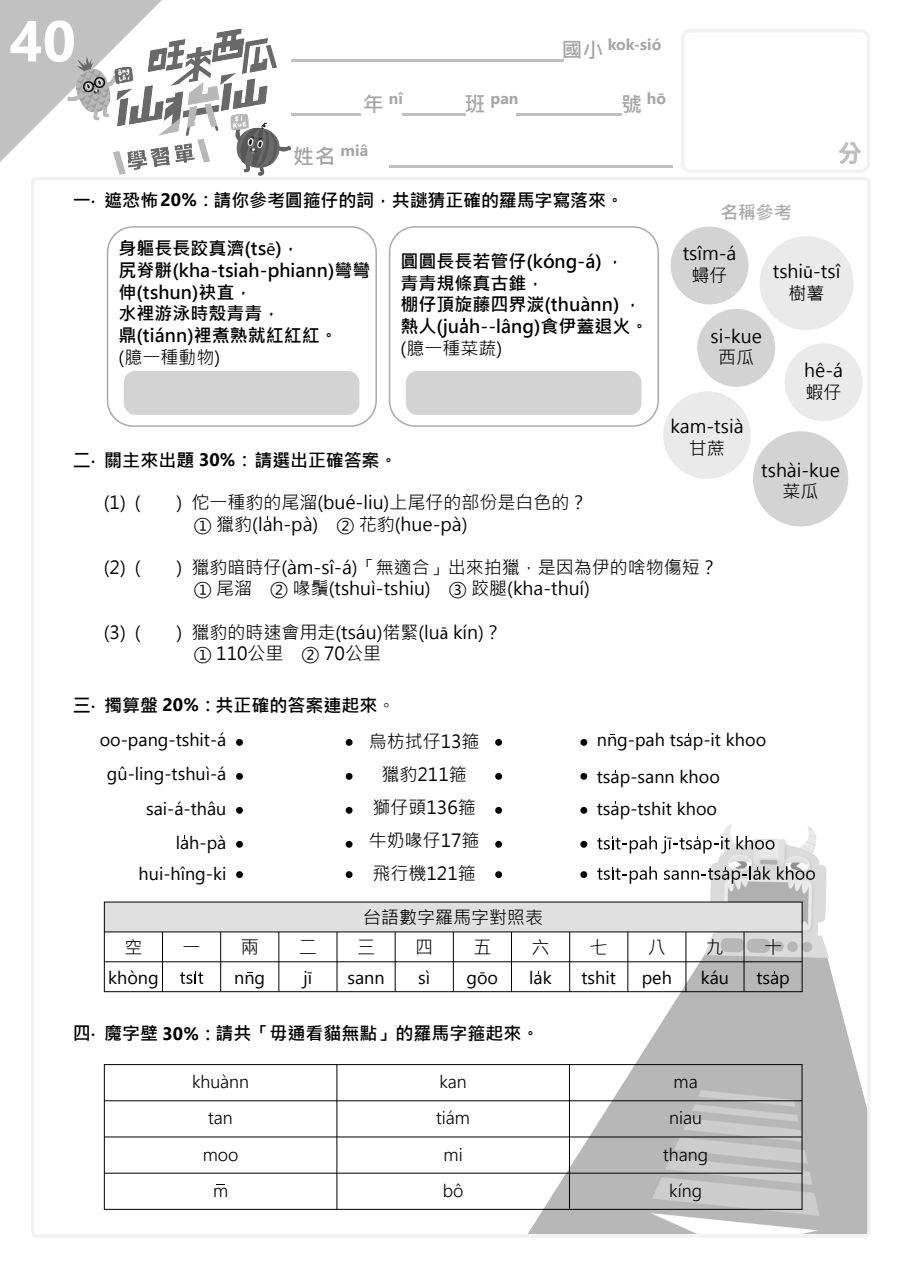
<style>
.page{position:relative;width:902px;height:1272px;background:#fff}
.page>*{position:absolute;margin:0;border:0;box-sizing:border-box;transform-origin:0 0}
.t1{font:700 57.6px "Segoe UI";color:#fff}
.t2{font:18px/21.6px "Microsoft Jheng Hei";color:#000;text-align:center}
.t3{font:700 18px/21.6px "Microsoft Jheng Hei";color:#000}
.t4{font:18px/34.5px "Segoe UI";color:#000;text-align:right}
.t5{font:300 18px/35.2px "Segoe UI";color:#000}
.t6{font:700 18px "Microsoft Jheng Hei";color:#aaa}
.t7{font:700 15.9px "Segoe UI";color:#a6a6a6}
.s1{font-family:"Microsoft Jheng Hei";font-size:21px}
.s2{font-family:"Microsoft Jheng Hei";font-size:21.15px}
.s3{font-family:"Segoe UI"}
.s4{font-family:"Myriad Pro";font-weight:400}
.s5{font-family:"Myriad Pro"}
.s6{font-family:"Adobe Ming Std";font-weight:300}
</style>
<div class="page">
<svg style="left:0;top:0;width:162px;height:162px"></svg>
<img style="left:508px;top:823px;width:359px;height:411px">
<div style="left:6px;top:4px;width:98px;height:85px;background:#c1c1c1"></div>
<div style="left:681px;top:29px;width:189px;height:144px;border:3px solid #f2f2f2;border-radius:8px"></div>
<img style="left:801px;top:120px;width:69px;height:67px">
<svg style="left:837px;top:141px;width:25px;height:24px"></svg>
<img style="left:67px;top:30px;width:224px;height:146px">
<hr style="left:389px;top:165px;width:283px;height:2px;background:#bfbfbf">
<hr style="left:291px;top:59px;width:273px;height:2px;background:#bfbfbf">
<hr style="left:291px;top:113px;width:70px;height:2px;background:#bfbfbf">
<hr style="left:403px;top:113px;width:63px;height:2px;background:#bfbfbf">
<hr style="left:516px;top:113px;width:106px;height:2px;background:#bfbfbf">
<hr style="left:569px;top:1064px;width:1px;height:145px;background:#000">
<hr style="left:336px;top:1064px;width:1px;height:145px;background:#000">
<hr style="left:104px;top:1100px;width:698px;height:1px;background:#000">
<hr style="left:104px;top:1136px;width:698px;height:1px;background:#000">
<hr style="left:104px;top:1173px;width:698px;height:1px;background:#000">
<div style="left:104px;top:1064px;width:698px;height:146px;border:1px solid #000"></div>
<div style="left:107px;top:226px;width:270px;height:201px;border:2px solid #aaa;border-radius:26px"></div>
<div style="left:124px;top:371px;width:235px;height:44px;background:#d3d3d3;border-radius:12px"></div>
<div style="left:389px;top:226px;width:270px;height:201px;border:2px solid #aaa;border-radius:26px"></div>
<div style="left:406px;top:371px;width:235px;height:44px;background:#d3d3d3;border-radius:12px"></div>
<div style="left:671px;top:226px;width:77px;height:78px;background:#d3d3d3;border-radius:50%"></div>
<div style="left:760px;top:236px;width:93px;height:94px;background:#eaeaea;border-radius:50%"></div>
<div style="left:697px;top:309px;width:78px;height:78px;background:#d3d3d3;border-radius:50%"></div>
<div style="left:785px;top:343px;width:77px;height:78px;background:#eaeaea;border-radius:50%"></div>
<div style="left:663px;top:391px;width:88px;height:88px;background:#eaeaea;border-radius:50%"></div>
<div style="left:753px;top:431px;width:95px;height:95px;background:#d3d3d3;border-radius:50%"></div>
<div style="left:495px;top:773px;width:7px;height:7px;background:#000;border-radius:50%"></div>
<div style="left:495px;top:807px;width:7px;height:7px;background:#000;border-radius:50%"></div>
<div style="left:495px;top:739px;width:7px;height:7px;background:#000;border-radius:50%"></div>
<div style="left:495px;top:841px;width:7px;height:7px;background:#000;border-radius:50%"></div>
<div style="left:495px;top:871px;width:7px;height:7px;background:#000;border-radius:50%"></div>
<div style="left:346px;top:773px;width:7px;height:7px;background:#000;border-radius:50%"></div>
<div style="left:346px;top:807px;width:7px;height:7px;background:#000;border-radius:50%"></div>
<div style="left:346px;top:739px;width:7px;height:7px;background:#000;border-radius:50%"></div>
<div style="left:346px;top:841px;width:7px;height:7px;background:#000;border-radius:50%"></div>
<div style="left:346px;top:871px;width:7px;height:7px;background:#000;border-radius:50%"></div>
<div style="left:236px;top:773px;width:7px;height:7px;background:#000;border-radius:50%"></div>
<div style="left:236px;top:807px;width:7px;height:7px;background:#000;border-radius:50%"></div>
<div style="left:236px;top:739px;width:7px;height:7px;background:#000;border-radius:50%"></div>
<div style="left:236px;top:841px;width:7px;height:7px;background:#000;border-radius:50%"></div>
<div style="left:236px;top:871px;width:7px;height:7px;background:#000;border-radius:50%"></div>
<svg style="left:737px;top:836px;width:37px;height:13px"></svg>
<div style="left:580px;top:773px;width:7px;height:7px;background:#000;border-radius:50%"></div>
<div style="left:580px;top:807px;width:7px;height:7px;background:#000;border-radius:50%"></div>
<div style="left:580px;top:739px;width:7px;height:7px;background:#000;border-radius:50%"></div>
<div style="left:580px;top:841px;width:7px;height:7px;background:#000;border-radius:50%"></div>
<svg style="left:777px;top:866px;width:38px;height:14px"></svg>
<div style="left:580px;top:871px;width:7px;height:7px;background:#000;border-radius:50%"></div>
<svg style="left:597px;top:836px;width:133px;height:17px"></svg>
<svg style="left:597px;top:866px;width:60px;height:18px"></svg>
<svg style="left:664px;top:866px;width:107px;height:18px"></svg>
<div style="left:104px;top:902px;width:698px;height:30px;background:#e0e0e0"></div>
<hr style="left:104px;top:931px;width:698px;height:1px;background:#000">
<hr style="left:104px;top:961px;width:698px;height:1px;background:#000">
<hr style="left:162px;top:932px;width:1px;height:60px;background:#000">
<hr style="left:220px;top:932px;width:1px;height:60px;background:#000">
<hr style="left:279px;top:932px;width:1px;height:60px;background:#000">
<hr style="left:337px;top:932px;width:1px;height:60px;background:#000">
<hr style="left:395px;top:932px;width:1px;height:60px;background:#000">
<div style="left:104px;top:902px;width:698px;height:90px;border:1px solid #000"></div>
<hr style="left:453px;top:932px;width:1px;height:60px;background:#000">
<hr style="left:511px;top:932px;width:1px;height:60px;background:#000">
<hr style="left:569px;top:932px;width:1px;height:60px;background:#000">
<hr style="left:628px;top:932px;width:1px;height:60px;background:#000">
<hr style="left:686px;top:932px;width:1px;height:60px;background:#000">
<hr style="left:744px;top:932px;width:1px;height:60px;background:#000">
<svg style="left:180px;top:971px;width:23px;height:13px"></svg>
<h1 class="t1" style="left:9px;top:-13px;width:68px">40</h1>
<p class="t7" style="left:561px;top:29px;width:102px"><span class="s1">國小</span> kok-sió</p>
<p class="t7" style="left:363px;top:83px;width:41px"><span class="s2">年</span> nî</p>
<p class="t7" style="left:465px;top:83px;width:55px"><span class="s2">班</span> pan</p>
<p class="t7" style="left:621px;top:83px;width:46px"><span class="s2">號</span> hō</p>
<p class="t7" style="left:293px;top:135px;width:76px"><span class="s1">姓名</span> miâ</p>
<p class="t3" style="left:73px;top:189px;width:553px">一‧ 遮恐怖<span class="s3">20%</span>：請你參考圓箍仔的詞，共謎猜正確的羅馬字寫落來。</p>
<p class="t3" style="left:119px;top:238px;width:253px">身軀長長跤真濟(ts<span class="s4">ē</span>)，<br>尻脊骿(kha-tsiah-phiann)彎彎伸(tshun)袂直，<br>水裡游泳時殼青青，<br>鼎(tiánn)裡煮熟就紅紅紅。</p>
<p class="t2" style="left:119px;top:346px;width:103px">(臆一種動物)</p>
<p class="t3" style="left:401px;top:251px;width:249px">圓圓長長若管仔(kóng-á) ，<br>青青規條真古錐，<br>棚仔頂旋藤四界湠(thuànn) ，熱人(juah--lâng)食伊蓋退火。</p>
<p class="t2" style="left:401px;top:337px;width:103px">(臆一種菜蔬)</p>
<p class="t6" style="left:720px;top:201px;width:73px">名稱參考</p>
<p class="t2" style="left:683px;top:243px;width:55px">tsîm-á蟳仔</p>
<p class="t2" style="left:710px;top:325px;width:53px">si-kue西瓜</p>
<p class="t2" style="left:773px;top:261px;width:69px">tshi<span class="s5">ū</span>-tsî樹薯</p>
<p class="t2" style="left:804px;top:360px;width:40px;text-align:left">hê-á蝦仔</p>
<p class="t3" style="left:73px;top:450px;width:326px">二‧ 關主來出題 <span class="s3">30%</span>：請選出正確答案。</p>
<p class="t2" style="left:670px;top:415px;width:75px">kam-tsià甘蔗</p>
<p class="t2" style="left:104px;top:491px;width:38px">(1) (</p>
<p class="t2" style="left:194px;top:491px;width:395px;text-align:left;text-indent:-17px">) 佗一種豹的尾溜(bué-liu)上尾仔的部份是白色的？<br>① 獵豹(lah-pà) ② 花豹(hue-pà)</p>
<p class="t2" style="left:104px;top:556px;width:38px">(2) (</p>
<p class="t2" style="left:194px;top:556px;width:525px;text-align:left;text-indent:-17px">) 獵豹暗時仔(àm-sî-á)「無適合」出來拍獵，是因為伊的啥物傷短？<br>① 尾溜 ② 喙鬚(tshuì-tshiu) ③ 跤腿(kha-thuí)</p>
<p class="t2" style="left:104px;top:621px;width:38px">(3) (</p>
<p class="t2" style="left:194px;top:621px;width:310px;text-align:left;text-indent:-17px">) 獵豹的時速會用走(tsáu)偌緊(lu<span class="s5">ā</span> kín)？<br>① 110公里 ② 70公里</p>
<p class="t3" style="left:73px;top:694px;width:324px">三‧ 擉算盤 <span class="s3">20%</span>：共正確的答案連起來<span class="s6">。</span></p>
<p class="t2" style="left:761px;top:459px;width:80px">tshài-kue菜瓜</p>
<p class="t4" style="left:100px;top:720px;width:128px">oo-pang-tshit-á gû-ling-tshuì-á sai-á-thâu lah-pà</p>
<p class="t4" style="left:139px;top:854px;width:89px">hui-hîng-ki</p>
<p class="t2" style="left:124px;top:937px;width:19px">空</p>
<p class="t4" style="left:108px;top:958px;width:52px">khòng</p>
<p class="t2" style="left:183px;top:937px;width:19px">一</p>
<p class="t2" style="left:241px;top:937px;width:19px">兩</p>
<p class="t4" style="left:234px;top:958px;width:32px">nng</p>
<p class="t2" style="left:299px;top:937px;width:19px">二</p>
<p class="t4" style="left:304px;top:958px;width:10px">jī</p>
<p class="t2" style="left:369px;top:724px;width:112px;line-height:33.3px">烏枋拭仔13箍獵豹211箍<br>獅仔頭136箍牛奶喙仔17箍飛行機121箍</p>
<p class="t2" style="left:363px;top:906px;width:181px">台語數字羅馬字對照表</p>
<p class="t2" style="left:357px;top:937px;width:19px">三</p>
<p class="t4" style="left:347px;top:958px;width:39px">sann</p>
<p class="t2" style="left:415px;top:937px;width:19px">四</p>
<p class="t4" style="left:418px;top:958px;width:13px">sì</p>
<p class="t2" style="left:473px;top:937px;width:19px">五</p>
<p class="t4" style="left:466px;top:958px;width:33px">gōo</p>
<p class="t2" style="left:531px;top:937px;width:19px">六</p>
<p class="t4" style="left:529px;top:958px;width:24px">lak</p>
<p class="t3" style="left:73px;top:1023px;width:468px">四‧ 魔字壁 <span class="s3">30%</span>：請共「毋通看貓無點」的羅馬字箍起來。</p>
<p class="t5" style="left:192px;top:1062px;width:59px;text-align:center">khuànn tan</p>
<p class="t5" style="left:203px;top:1135px;width:37px">moo</p>
<p class="t5" style="left:213px;top:1171px;width:17px">m</p>
<p class="t5" style="left:436px;top:1062px;width:35px">kan tiám</p>
<p class="t5" style="left:444px;top:1135px;width:21px">mi</p>
<p class="t5" style="left:443px;top:1171px;width:22px">bô</p>
<p class="t4" style="left:597px;top:720px;width:171px">nng-pah tsap-it khoo</p>
<p class="t4" style="left:597px;top:758px;width:125px">tsap-sann khoo</p>
<p class="t4" style="left:597px;top:789px;width:122px">tsap-tshit khoo</p>
<p class="t2" style="left:590px;top:937px;width:19px">七</p>
<p class="t4" style="left:581px;top:958px;width:36px">tshit</p>
<p class="t2" style="left:648px;top:937px;width:19px">八</p>
<p class="t4" style="left:642px;top:958px;width:32px">peh</p>
<p class="t2" style="left:706px;top:937px;width:19px">九</p>
<p class="t4" style="left:701px;top:958px;width:30px">káu</p>
<p class="t2" style="left:764px;top:937px;width:19px">十</p>
<p class="t4" style="left:756px;top:958px;width:35px">tsap</p>
<p class="t5" style="left:669px;top:1062px;width:34px">ma niau</p>
<p class="t5" style="left:663px;top:1135px;width:46px">thang</p>
<p class="t5" style="left:669px;top:1171px;width:34px">kíng</p>
</div>
